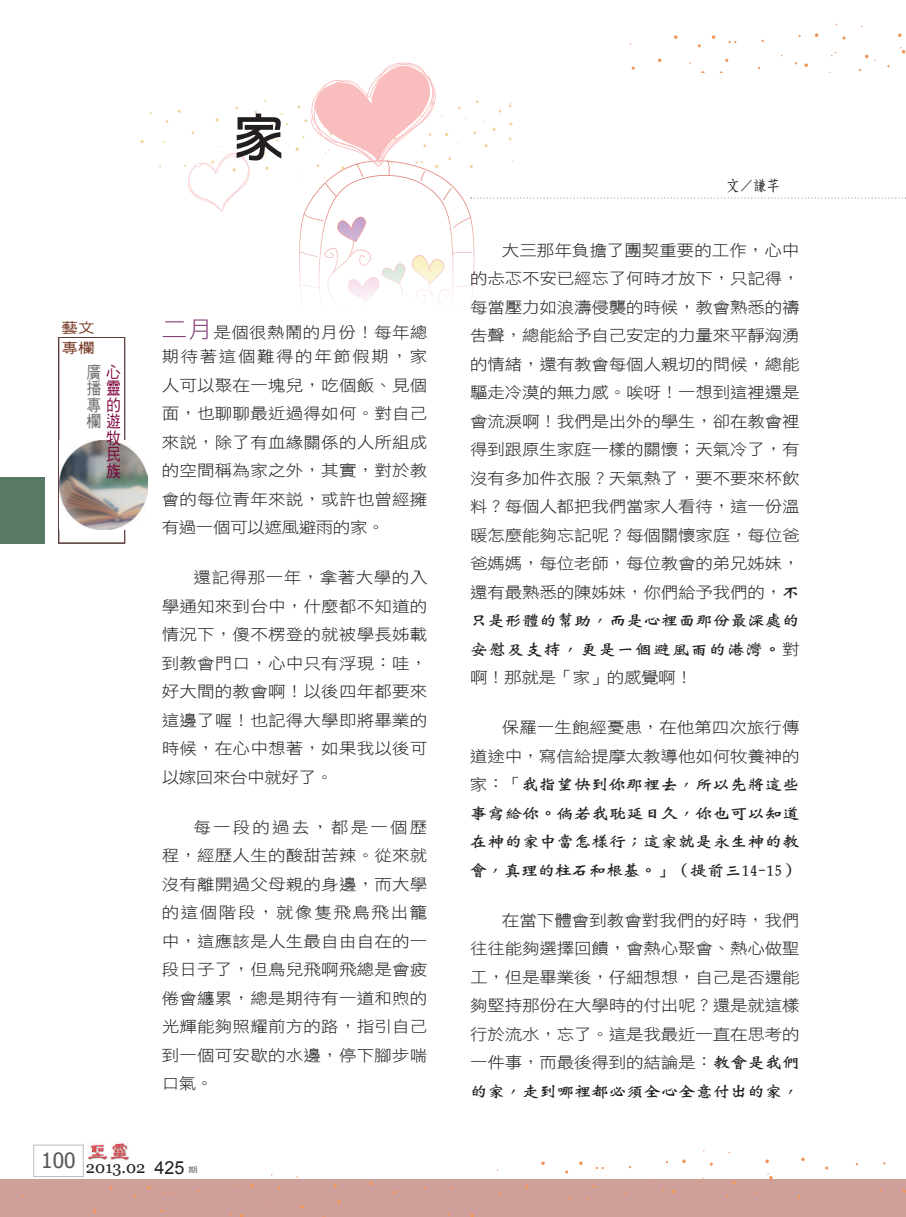
<style>
.page{position:relative;width:906px;height:1217px;background:#fff}
.page>*{position:absolute;margin:0;border:0;box-sizing:border-box;transform-origin:0 0}
.題目{font:54px "DF Hua Zong W5 WIN BF";color:#231f20}
.t1{font:16.5px "Georgia";color:#231f20}
.t2{font:16.5px/16.5px "DF Hei W5 WIN BF";color:#6c6d70;text-align:justify;scale:.9 1}
.t3{font:16.5px/16.5px "DF Hei W5 WIN BF";color:#7a003b;text-align:justify;scale:.9 1}
.t4{font:15.75px/28.5px "DF Hei W3 WIN BF";letter-spacing:.01em;color:#231f20;text-align:justify;scale:1.11 1}
.t5{font:15.75px/28.5px "DF Wei Bei W7 WIN BF";letter-spacing:-.01em;color:#231f20;text-align:justify;scale:1.11 1}
.t6{font:15.75px/24.5px "DF Hei W3 WIN BF";letter-spacing:.085em;color:#231f20;scale:1.11 1}
.作者{font:15px "DF Fang Song W6 WIN BF";color:#231f20;scale:.9 1}
.t7{font:14.1px/19.8px "DF Hei W5 WIN BF";color:#763a24;scale:1.18 1}
.t8{font:7.5px "DF Hei W5 WIN BF";color:#57585a;scale:1.25 1}
.s1{color:#7a003b}
.s2{font-size:22.95px;color:#824079}
.s3{font-family:"Arial";font-size:18px}
.s4{font-family:"DF Wei Bei W7 WIN BF"}
.s5{font-family:"DF Hei W3 WIN BF"}
</style>
<div class="page">
<div style="left:33px;top:1144px;width:50px;height:32px;border:1px solid #bcbdc0"></div>
<img style="left:88px;top:1143px;width:41px;height:18px">
<svg style="left:140px;top:140px;width:4px;height:3px"></svg>
<div style="left:58px;top:337px;width:67px;height:206px;border:1px solid #613b35"></div>
<div style="left:0;top:477px;width:45px;height:66px;background:#577965"></div>
<img style="left:60px;top:440px;width:88px;height:89px">
<svg style="left:177px;top:33px;width:729px;height:269px"></svg>
<div style="left:0;top:1179px;width:906px;height:37px;background:#cf9f9a"></div>
<svg style="left:732px;top:1181px;width:4px;height:3px"></svg>
<svg style="left:767px;top:1173px;width:5px;height:6px"></svg>
<svg style="left:369px;top:1182px;width:4px;height:3px"></svg>
<svg style="left:335px;top:1197px;width:6px;height:6px"></svg>
<svg style="left:93px;top:1209px;width:4px;height:3px"></svg>
<p class="題目" style="left:231px;top:110px;width:55px">家</p>
<p class="t7" style="left:61px;top:318px;width:29px">藝文專欄</p>
<p class="t2" style="left:86px;top:363px;width:39px">廣<span class="s1">心</span>播<span class="s1">靈</span>專<span class="s1">的</span>欄<span class="s1">遊</span></p>
<p class="t3" style="left:106px;top:429px;width:18px">牧民族</p>
<p class="t6" style="left:162px;top:319px;width:241px"><span class="s2">二月</span>是個很熱鬧的月份！每年總期待著這個難得的年節假期，家</p>
<p class="t4" style="left:162px;top:370px;width:241px">人可以聚在一塊兒，吃個飯、見個面，也聊聊最近過得如何。對自己來說，除了有血緣關係的人所組成的空間稱為家之外，其實，對於教會的每位青年來說，或許也曾經擁有過一個可以遮風避雨的家。</p>
<p class="t4" style="left:162px;top:563px;width:241px;text-indent:32px">還記得那一年，拿著大學的入學通知來到台中，什麼都不知道的情況下，傻不楞登的就被學長姊載到教會門口，心中只有浮現：哇，好大間的教會啊！以後四年都要來這邊了喔！也記得大學即將畢業的時候，在心中想著，如果我以後可以嫁回來台中就好了。</p>
<p class="t4" style="left:162px;top:812px;width:241px;text-indent:32px">每一段的過去，都是一個歷程，經歷人生的酸甜苦辣。從來就沒有離開過父母親的身邊，而大學的這個階段，就像隻飛鳥飛出籠中，這應該是人生最自由自在的一段日子了，但鳥兒飛啊飛總是會疲倦會纏累，總是期待有一道和煦的光輝能夠照耀前方的路，指引自己到一個可安歇的水邊，停下腳步喘口氣。</p>
<p class="t1" style="left:41px;top:1156px;width:145px"><sup>100</sup> 2013.02 <span class="s3">425</span></p>
<p class="t8" style="left:188px;top:1165px;width:9px">期</p>
<p class="作者" style="left:726px;top:178px;width:62px">文／謙芊</p>
<p class="t4" style="left:470px;top:235px;width:298px;text-indent:32px">大三那年負擔了團契重要的工作，心中的忐忑不安已經忘了何時才放下，只記得，每當壓力如浪濤侵襲的時候，教會熟悉的禱告聲，總能給予自己安定的力量來平靜洶湧的情緒，還有教會每個人親切的問候，總能驅走冷漠的無力感。唉呀！一想到這裡還是會流淚啊！我們是出外的學生，卻在教會裡得到跟原生家庭一樣的關懷；天氣冷了，有沒有多加件衣服？天氣熱了，要不要來杯飲料？每個人都把我們當家人看待，這一份溫暖怎麼能夠忘記呢？每個關懷家庭，每位爸爸媽媽，每位老師，每位教會的弟兄姊妹，還有最熟悉的陳姊妹，你們給予我們的，<span class="s4">不只是形體的幫助，而是心裡面那份最深處的安慰及支持，更是一個避風雨的港灣。</span>對啊！那就是「家」的感覺啊！</p>
<p class="t5" style="left:470px;top:713px;width:299px;text-indent:32px"><span class="s5">保羅一生飽經憂患，在他第四次旅行傳道途中，寫信給提摩太教導他如何牧養神的家：「</span>我指望快到你那裡去，所以先將這些事寫給你。倘若我耽延日久，你也可以知道在神的家中當怎樣行；這家就是永生神的教會，真理的柱石和根基。」（提前三14-15）</p>
<p class="t4" style="left:470px;top:905px;width:298px;text-indent:32px">在當下體會到教會對我們的好時，我們往往能夠選擇回饋，會熱心聚會、熱心做聖工，但是畢業後，仔細想想，自己是否還能夠堅持那份在大學時的付出呢？還是就這樣行於流水，忘了。這是我最近一直在思考的一件事，而最後得到的結論是：<span class="s4">教會是我們的家，走到哪裡都必須全心全意付出的家，</span></p>
</div>
